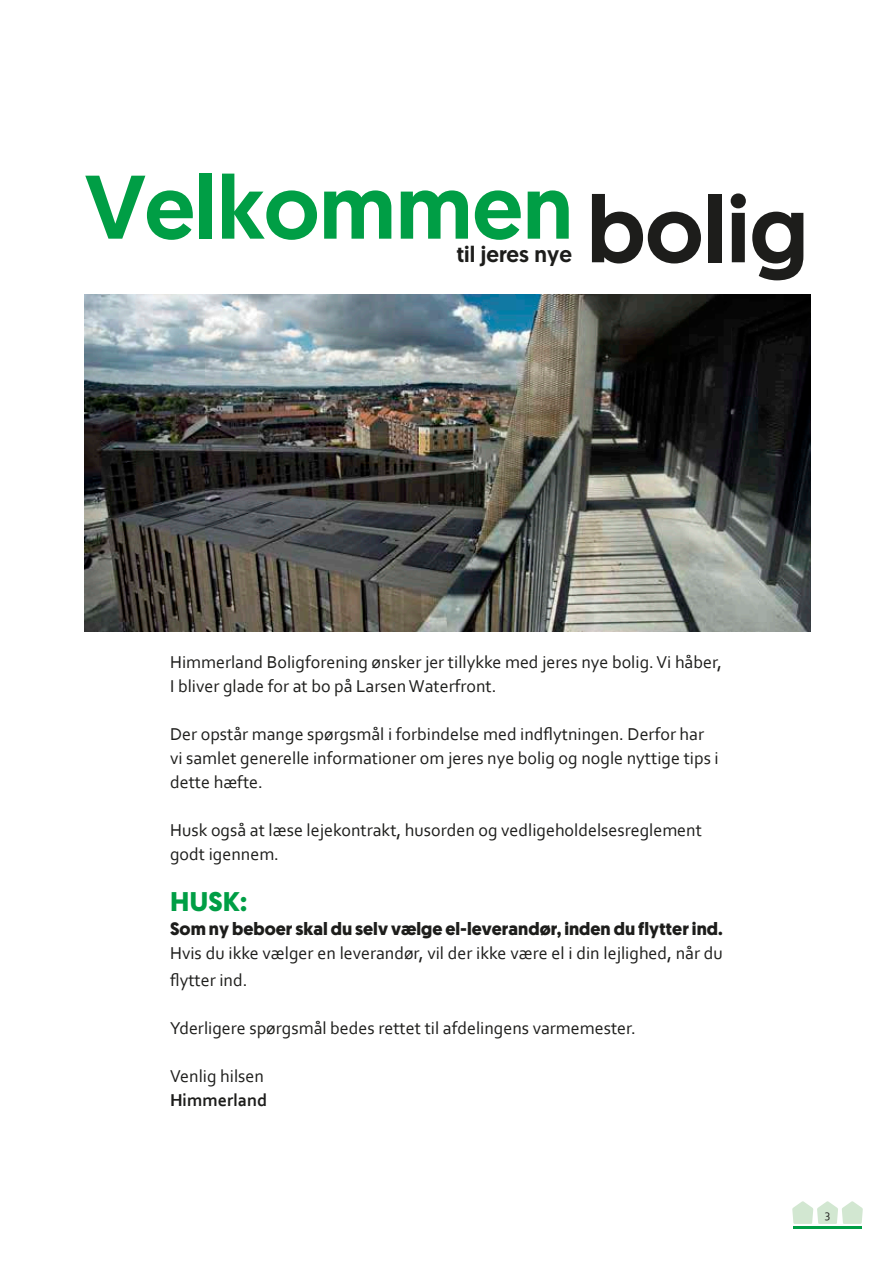
<style>
.page{position:relative;width:893px;height:1263px;background:#fff}
.page>*{position:absolute;margin:0;border:0;box-sizing:border-box;transform-origin:0 0}
.t1{font:500 94.5px "Geomanist";color:#1d1d1b}
.t2{font:500 90px "Geomanist";color:#009e45}
.t3{font:700 27px "Geomanist";color:#009e45}
.t4{font:500 22.5px "Geomanist";color:#1d1d1b}
.t5{font:18px/24px "Corbel";color:#1d1d1b}
.t6{font:700 18px "Geomanist";color:#1d1d1b}
.t7{font:700 18px "Corbel";color:#1d1d1b}
.t8{font:12px "Corbel";color:#1d1d1b}
</style>
<div class="page">
<hr style="left:793px;top:1226px;width:69px;height:3px;background:#009e45">
<svg style="left:792px;top:1201px;width:71px;height:23px"></svg>
<img style="left:85px;top:295px;width:726px;height:336px">
<h2 class="t2" style="left:85px;top:147px;width:490px">Velkommen</h2>
<p class="t4" style="left:457px;top:240px;width:117px">til jeres nye</p>
<h1 class="t1" style="left:587px;top:167px;width:223px">bolig</h1>
<p class="t5" style="left:170px;top:650px;width:553px">Himmerland Boligforening ønsker jer tillykke med jeres nye bolig. Vi håber,<br>I bliver glade for at bo på Larsen Waterfront.</p>
<p class="t5" style="left:170px;top:722px;width:550px">Der opstår mange spørgsmål i forbindelse med indflytningen. Derfor har vi samlet generelle informationer om jeres nye bolig og nogle nyttige tips i dette hæfte.</p>
<p class="t5" style="left:170px;top:818px;width:533px">Husk også at læse lejekontrakt, husorden og vedligeholdelsesreglement godt igennem.</p>
<h3 class="t3" style="left:170px;top:884px;width:78px">HUSK:</h3>
<p class="t6" style="left:170px;top:917px;width:554px">Som ny beboer skal du selv vælge el-leverandør, inden du flytter ind.</p>
<p class="t5" style="left:170px;top:939px;width:554px;line-height:27px">Hvis du ikke vælger en leverandør, vil der ikke være el i din lejlighed, når du flytter ind.</p>
<p class="t5" style="left:170px;top:1016px;width:467px">Yderligere spørgsmål bedes rettet til afdelingens varmemester.</p>
<p class="t5" style="left:170px;top:1064px;width:95px">Venlig hilsen</p>
<p class="t7" style="left:170px;top:1089px;width:99px">Himmerland</p>
<p class="t8" style="left:825px;top:1207px;width:7px">3</p>
</div>
